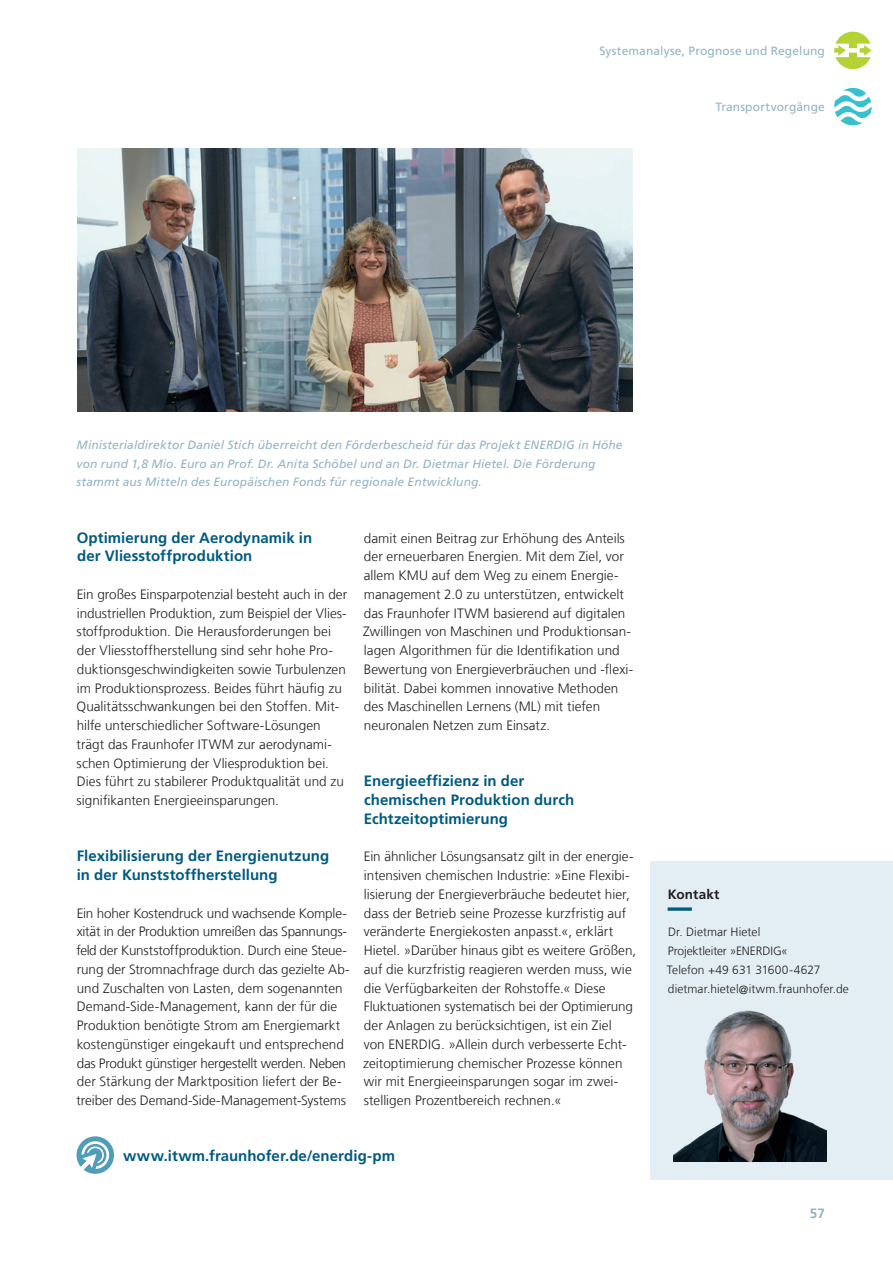
<style>
.page{position:relative;width:893px;height:1263px;background:#fff}
.page>*{position:absolute;margin:0;border:0;box-sizing:border-box;transform-origin:0 0}
.Zwischenueberschrift{font:700 15px/18.8px "Frutiger LT Com";letter-spacing:.005em;color:#005b7f}
.Fliesstext_9_12_5_sc{font:300 13.5px/18.8px "Frutiger LT Com";color:#231f20}
.Infokasten_klein_Ueb{font:700 13.5px "Frutiger LT Com";letter-spacing:.005em;color:#231f20}
.t1{font:700 13.5px "Frutiger LT Com";color:#93b3c3}
.Bildtext_Marginal_8{font:italic 12px/18.8px "Frutiger LT Com";letter-spacing:.015em;color:#93b3c3}
.Infokasten_klein_Fli{font:300 12px/18.8px "Frutiger LT Com";letter-spacing:.005em;color:#231f20}
.Kolumne{font:12px "Frutiger LT Com";letter-spacing:.015em;color:#93b3c3}
</style>
<div class="page">
<svg style="left:76px;top:1136px;width:38px;height:38px"></svg>
<svg style="left:834px;top:88px;width:38px;height:37px"></svg>
<svg style="left:834px;top:32px;width:38px;height:37px"></svg>
<div style="left:651px;top:861px;width:242px;height:319px;background:#e2eef4"></div>
<svg style="left:668px;top:907px;width:24px;height:4px"></svg>
<img style="left:673px;top:1010px;width:153px;height:151px">
<img style="left:78px;top:149px;width:554px;height:262px">
<p class="Kolumne" style="left:600px;top:44px;width:227px">Systemanalyse, Prognose und Regelung</p>
<p class="Kolumne" style="left:715px;top:100px;width:111px">Transportvorgänge</p>
<p class="Bildtext_Marginal_8" style="left:77px;top:435px;width:548px">Ministerialdirektor Daniel Stich überreicht den Förderbescheid für das Projekt ENERDIG in Höhe von rund 1,8 Mio. Euro an Prof. Dr. Anita Schöbel und an Dr. Dietmar Hietel. Die Förderung stammt aus Mitteln des Europäischen Fonds für regionale Entwicklung.</p>
<p class="Zwischenueberschrift" style="left:77px;top:528px;width:237px">Optimierung der Aerodynamik in der Vliesstoffproduktion</p>
<p class="Fliesstext_9_12_5_sc" style="left:77px;top:585px;width:272px">Ein großes Einsparpotenzial besteht auch in der industriellen Produktion, zum Beispiel der Vlies&shy;stoffproduktion. Die Herausforderungen bei der Vliesstoffherstellung sind sehr hohe Pro&shy;duktionsgeschwindigkeiten sowie Turbulenzen im Produktionsprozess. Beides führt häufig zu Qualitätsschwankungen bei den Stoffen. Mit&shy;hilfe unterschiedlicher Software-Lösungen trägt das Fraunhofer ITWM zur aerodynami&shy;schen Optimierung der Vliesproduktion bei.<br>Dies führt zu stabilerer Produktqualität und zu signifikanten Energieeinsparungen.</p>
<p class="Zwischenueberschrift" style="left:77px;top:847px;width:254px">Flexibilisierung der Energienutzung in der Kunststoffherstellung</p>
<p class="Fliesstext_9_12_5_sc" style="left:77px;top:904px;width:275px">Ein hoher Kostendruck und wachsende Komple&shy;xität in der Produktion umreißen das Spannungs&shy;feld der Kunststoffproduktion. Durch eine Steue&shy;rung der Stromnachfrage durch das gezielte Ab&shy;und Zuschalten von Lasten, dem sogenannten Demand-Side-Management, kann der für die Produktion benötigte Strom am Energiemarkt kostengünstiger eingekauft und entsprechend das Produkt günstiger hergestellt werden. Neben der Stärkung der Marktposition liefert der Be&shy;treiber des Demand-Side-Management-Systems</p>
<p class="Fliesstext_9_12_5_sc" style="left:363px;top:529px;width:272px">damit einen Beitrag zur Erhöhung des Anteils der erneuerbaren Energien. Mit dem Ziel, vor allem KMU auf dem Weg zu einem Energie&shy;management 2.0 zu unterstützen, entwickelt das Fraunhofer ITWM basierend auf digitalen Zwillingen von Maschinen und Produktionsan&shy;lagen Algorithmen für die Identifikation und Bewertung von Energieverbräuchen und -flexi&shy;bilität. Dabei kommen innovative Methoden des Maschinellen Lernens (ML) mit tiefen neuronalen Netzen zum Einsatz.</p>
<p class="Zwischenueberschrift" style="left:364px;top:772px;width:212px">Energieeffizienz in der chemischen Produktion durch<br>Echtzeitoptimierung</p>
<p class="Fliesstext_9_12_5_sc" style="left:363px;top:847px;width:274px">Ein ähnlicher Lösungsansatz gilt in der energie&shy;intensiven chemischen Industrie: »Eine Flexibi&shy;lisierung der Energieverbräuche bedeutet hier, dass der Betrieb seine Prozesse kurzfristig auf veränderte Energiekosten anpasst.«, erklärt Hietel. »Darüber hinaus gibt es weitere Größen, auf die kurzfristig reagieren werden muss, wie die Verfügbarkeiten der Rohstoffe.« Diese Fluktuationen systematisch bei der Optimierung der Anlagen zu berücksichtigen, ist ein Ziel<br>von ENERDIG. »Allein durch verbesserte Echt&shy;zeitoptimierung chemischer Prozesse können wir mit Energieeinsparungen sogar im zwei&shy;stelligen Prozentbereich rechnen.«</p>
<p class="Zwischenueberschrift" style="left:123px;top:1147px;width:273px">www.itwm.fraunhofer.de/enerdig-pm</p>
<p class="Infokasten_klein_Ueb" style="left:668px;top:886px;width:53px">Kontakt</p>
<p class="Infokasten_klein_Fli" style="left:668px;top:923px;width:121px">Dr. Dietmar Hietel<br>Projektleiter »ENERDIG«</p>
<p class="Infokasten_klein_Fli" style="left:667px;top:960px;width:155px">Telefon +49 631 31600-4627</p>
<p class="Infokasten_klein_Fli" style="left:668px;top:979px;width:182px">dietmar.hietel@itwm.fraunhofer.de</p>
<p class="t1" style="left:810px;top:1205px;width:17px">57</p>
</div>
